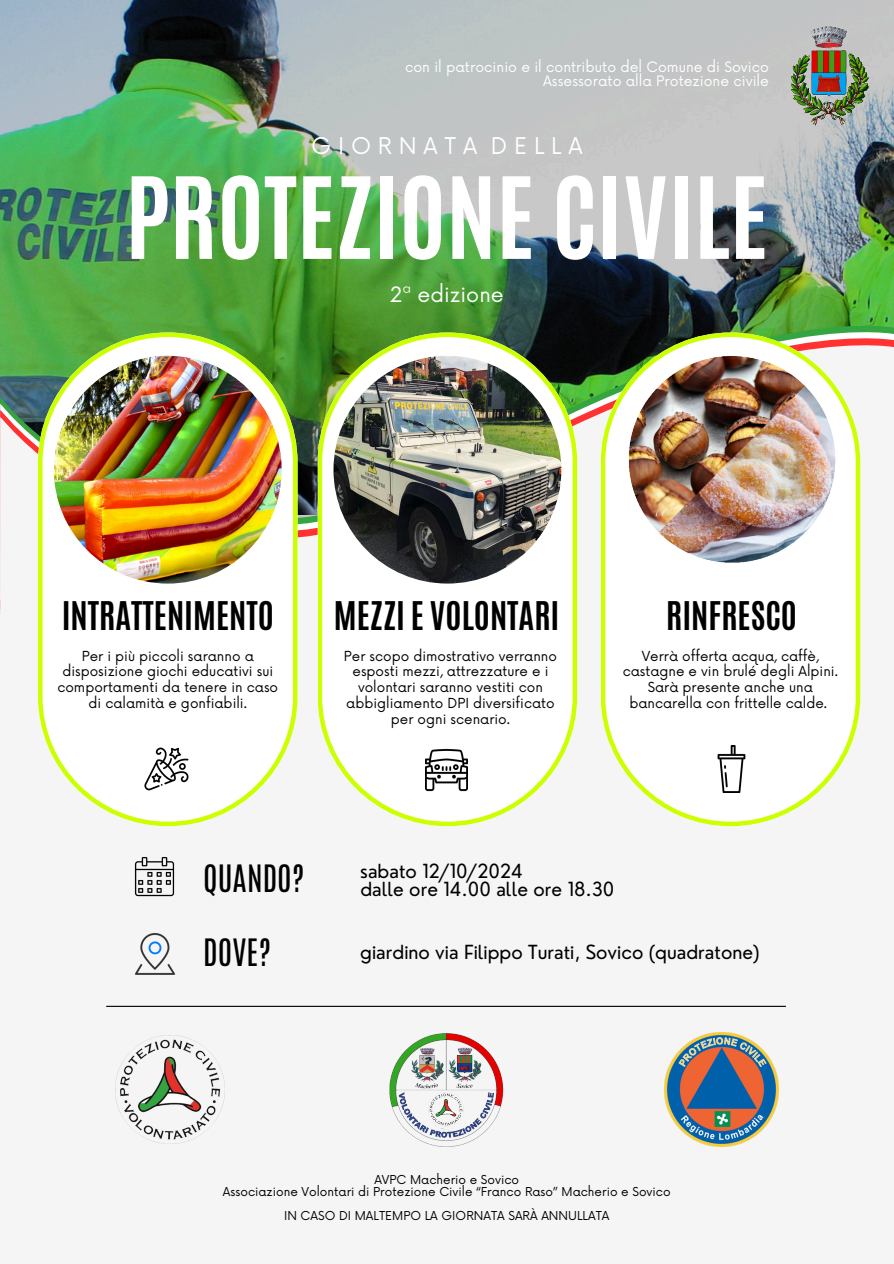
<style>
.page{position:relative;width:894px;height:1264px;background:#fff}
.page>*{position:absolute;margin:0;border:0;box-sizing:border-box;transform-origin:0 0}
.t1{font:700 96px "Antonio";color:#fff}
.t2{font:700 33px "Antonio";color:#000}
.t3{font:31.5px "Antonio";color:#000}
.t4{font:22.5px "Now";letter-spacing:.3em;color:#fff}
.t5{font:20.55px "Now";color:#fff}
.t6{font:18.9px/18px "Nourd";color:#000}
.t7{font:13.95px "Now";color:#fff}
.t8{font:13.5px/15.8px "Now";color:#000;text-align:center}
.t9{font:12px "Now";color:#000}
</style>
<div class="page">
<div style="left:0;top:0;width:893px;height:1263px;background:#f6f5f5"></div>
<img style="left:0;top:0;width:893px;height:284px">
<img style="left:0;top:296px;width:893px;height:7px">
<svg style="left:0;top:303px;width:893px;height:312px"></svg>
<img style="left:787px;top:26px;width:80px;height:99px">
<img style="left:664px;top:1032px;width:113px;height:114px">
<svg style="left:39px;top:332px;width:258px;height:494px"></svg>
<img style="left:54px;top:356px;width:227px;height:227px;border-radius:50%">
<img style="left:143px;top:746px;width:46px;height:46px">
<svg style="left:318px;top:332px;width:259px;height:494px"></svg>
<img style="left:333px;top:356px;width:228px;height:227px;border-radius:50%">
<img style="left:425px;top:748px;width:43px;height:43px">
<svg style="left:601px;top:332px;width:259px;height:494px"></svg>
<img style="left:616px;top:356px;width:228px;height:227px;border-radius:50%">
<img style="left:708px;top:746px;width:46px;height:46px">
<img style="left:389px;top:1033px;width:114px;height:113px">
<div style="left:426px;top:1092px;width:42px;height:37px;background:#f6f5f5;border-radius:50%"></div>
<img style="left:116px;top:1035px;width:108px;height:108px">
<img style="left:428px;top:1092px;width:35px;height:34px">
<img style="left:134px;top:857px;width:41px;height:40px">
<img style="left:135px;top:933px;width:40px;height:42px">
<hr style="left:106px;top:1005px;width:679px;height:1px;background:#000">
<h6 class="t7" style="left:405px;top:59px;width:365px">con il patrocinio e il contributo del Comune di Sovico</h6>
<h6 class="t7" style="left:543px;top:73px;width:227px">Assessorato alla Protezione civile</h6>
<h3 class="t4" style="left:311px;top:133px;width:273px">GIORNATA DELLA</h3>
<p class="t1" style="left:125px;top:149px;width:644px">PROTEZIONE CIVILE</p>
<p class="t5" style="left:389px;top:283px;width:115px">2ª edizione</p>
<p class="t2" style="left:62px;top:591px;width:213px">INTRATTENIMENTO</p>
<p class="t8" style="left:57px;top:648px;width:222px">Per i più piccoli saranno a disposizione giochi educativi sui comportamenti da tenere in caso di calamità e gonfiabili.</p>
<p class="t2" style="left:334px;top:591px;width:227px">MEZZI E VOLONTARI</p>
<p class="t8" style="left:344px;top:648px;width:214px">Per scopo dimostrativo verranno esposti mezzi, attrezzature e i volontari saranno vestiti con abbigliamento DPI diversificato</p>
<p class="t8" style="left:391px;top:711px;width:121px">per ogni scenario.</p>
<p class="t2" style="left:666px;top:591px;width:132px">RINFRESCO</p>
<p class="t8" style="left:622px;top:648px;width:216px">Verrà offerta acqua, caffè, castagne e vin brulé degli Alpini.</p>
<p class="t8" style="left:629px;top:680px;width:199px">Sarà presente anche una bancarella con frittelle calde.</p>
<p class="t3" style="left:203px;top:855px;width:102px">QUANDO?</p>
<p class="t6" style="left:360px;top:862px;width:255px">sabato 12/10/2024<br>dalle ore 14.00 alle ore 18.30</p>
<p class="t3" style="left:203px;top:930px;width:69px">DOVE?</p>
<p class="t6" style="left:360px;top:943px;width:400px">giardino via Filippo Turati, Sovico (quadratone)</p>
<p class="t9" style="left:374px;top:1173px;width:146px">AVPC Macherio e Sovico</p>
<p class="t9" style="left:223px;top:1185px;width:449px">Associazione Volontari di Protezione Civile “Franco Raso” Macherio e Sovico</p>
<p class="t9" style="left:284px;top:1209px;width:327px">IN CASO DI MALTEMPO LA GIORNATA SARÀ ANNULLATA</p>
</div>
